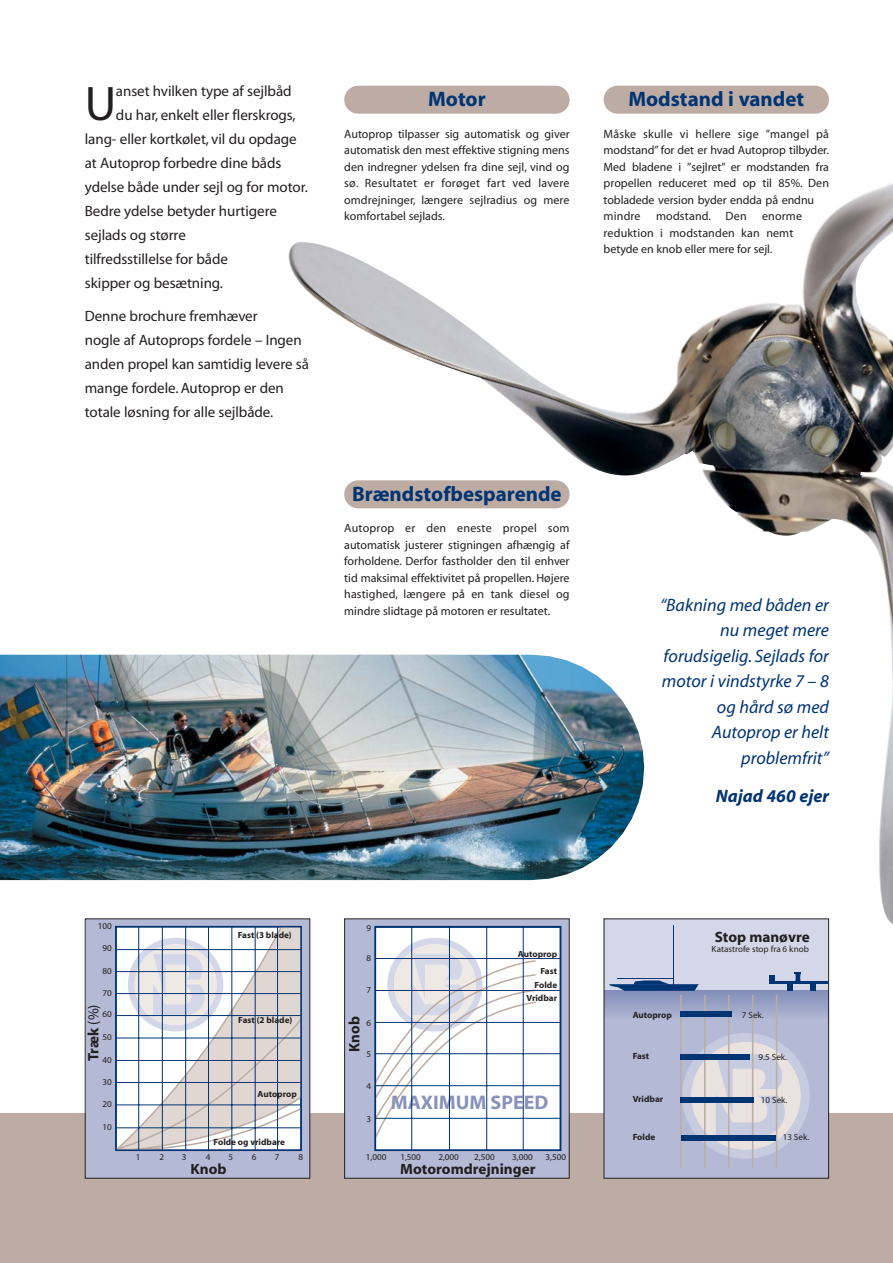
<style>
.page{position:relative;width:893px;height:1263px;background:#fff}
.page>*{position:absolute;margin:0;border:0;box-sizing:border-box;transform-origin:0 0}
.t1{font:48.75px "Myriad";color:#231f20}
.t2{font:700 21px "Myriad";color:#003473}
.t3{font:700 19.8px "Myriad";color:#8892bb}
.t4{font:italic 18px/25.5px "Myriad";color:#003473;text-align:right}
.t5{font:italic 700 18px "Myriad";color:#003473}
.t6{font:700 15.15px "Myriad";color:#231f20}
.t7{font:15px/24px "Myriad";letter-spacing:-.005em;color:#231f20}
.t8{font:700 15px "Myriad";color:#231f20}
.t9{font:700 14.85px "Myriad";color:#231f20}
.t10{font:12px/16.5px "Myriad";color:#231f20}
.t11{font:9px "Myriad";color:#231f20}
.t12{font:700 9px/17px "Myriad";color:#231f20;text-align:right}
.s1{font-weight:400}
</style>
<div class="page">
<img style="left:283px;top:85px;width:610px;height:839px">
<div style="left:0;top:1114px;width:893px;height:149px;background:#bcaca3"></div>
<div style="left:86px;top:919px;width:223px;height:258px;background:#b4b9d5"></div>
<svg style="left:114px;top:925px;width:189px;height:254px;background:#dfdde0"></svg>
<div style="left:115px;top:926px;width:187px;height:225px;border:2px solid #003473"></div>
<hr style="left:116px;top:949px;width:185px;height:1px;background:#003473">
<hr style="left:116px;top:971px;width:185px;height:1px;background:#003473">
<hr style="left:116px;top:993px;width:185px;height:1px;background:#003473">
<hr style="left:116px;top:1015px;width:185px;height:1px;background:#003473">
<hr style="left:116px;top:1038px;width:185px;height:1px;background:#003473">
<hr style="left:116px;top:1060px;width:185px;height:1px;background:#003473">
<hr style="left:116px;top:1082px;width:185px;height:1px;background:#003473">
<hr style="left:116px;top:1105px;width:185px;height:1px;background:#003473">
<hr style="left:116px;top:1127px;width:185px;height:1px;background:#003473">
<hr style="left:138px;top:927px;width:1px;height:223px;background:#003473">
<hr style="left:162px;top:927px;width:1px;height:223px;background:#003473">
<hr style="left:185px;top:927px;width:1px;height:223px;background:#003473">
<hr style="left:208px;top:927px;width:1px;height:223px;background:#003473">
<hr style="left:232px;top:927px;width:1px;height:223px;background:#003473">
<hr style="left:255px;top:927px;width:1px;height:223px;background:#003473">
<hr style="left:277px;top:927px;width:1px;height:223px;background:#003473">
<div style="left:604px;top:919px;width:224px;height:72px;background:#d4d7e7"></div>
<svg style="left:606px;top:991px;width:221px;height:185px;background:#adb4d0"></svg>
<svg style="left:682px;top:1033px;width:128px;height:126px;background:#cdcedb"></svg>
<div style="left:769px;top:975px;width:5px;height:8px;background:#003473"></div>
<div style="left:787px;top:982px;width:5px;height:9px;background:#003473"></div>
<div style="left:811px;top:982px;width:5px;height:9px;background:#003473"></div>
<hr style="left:769px;top:981px;width:59px;height:2px;background:#003473">
<svg style="left:794px;top:973px;width:7px;height:8px"></svg>
<hr style="left:673px;top:925px;width:1px;height:61px;background:#003473">
<hr style="left:618px;top:978px;width:55px;height:1px;background:#003473">
<svg style="left:609px;top:980px;width:90px;height:11px"></svg>
<hr style="left:776px;top:995px;width:1px;height:173px;background:#bcaca3">
<hr style="left:752px;top:995px;width:1px;height:173px;background:#bcaca3">
<hr style="left:728px;top:995px;width:1px;height:173px;background:#bcaca3">
<hr style="left:704px;top:995px;width:1px;height:173px;background:#bcaca3">
<hr style="left:680px;top:995px;width:2px;height:173px;background:#bcaca3">
<div style="left:681px;top:1011px;width:51px;height:6px;background:#003473"></div>
<div style="left:681px;top:1054px;width:69px;height:6px;background:#003473"></div>
<div style="left:681px;top:1096px;width:73px;height:6px;background:#003473"></div>
<div style="left:681px;top:1135px;width:94px;height:6px;background:#003473"></div>
<div style="left:345px;top:919px;width:224px;height:258px;background:#b4b9d5"></div>
<div style="left:375px;top:927px;width:185px;height:223px;background:#fff"></div>
<svg style="left:374px;top:938px;width:163px;height:201px"></svg>
<div style="left:375px;top:926px;width:186px;height:225px;border:2px solid #003473"></div>
<hr style="left:376px;top:927px;width:184px;height:1px;background:#003473">
<hr style="left:376px;top:958px;width:184px;height:1px;background:#003473">
<hr style="left:376px;top:990px;width:184px;height:1px;background:#003473">
<hr style="left:376px;top:1022px;width:184px;height:1px;background:#003473">
<hr style="left:376px;top:1053px;width:184px;height:1px;background:#003473">
<hr style="left:376px;top:1085px;width:184px;height:1px;background:#003473">
<hr style="left:376px;top:1118px;width:184px;height:1px;background:#003473">
<hr style="left:411px;top:927px;width:1px;height:223px;background:#003473">
<hr style="left:449px;top:927px;width:1px;height:223px;background:#003473">
<hr style="left:486px;top:927px;width:1px;height:223px;background:#003473">
<hr style="left:523px;top:927px;width:1px;height:223px;background:#003473">
<div style="left:344px;top:918px;width:226px;height:260px;border:1px solid #231f20"></div>
<img style="left:0;top:655px;width:644px;height:225px">
<div style="left:604px;top:86px;width:225px;height:28px;background:#bcaca3;border-radius:14px"></div>
<div style="left:344px;top:86px;width:226px;height:28px;background:#bcaca3;border-radius:14px"></div>
<div style="left:344px;top:480px;width:226px;height:28px;background:#bcaca3;border-radius:14px"></div>
<h1 class="t1" style="left:85px;top:86px;width:33px">U</h1>
<p class="t7" style="left:116px;top:81px;width:177px">anset hvilken type af sejlbåd</p>
<p class="t7" style="left:116px;top:105px;width:181px">du har, enkelt eller flerskrogs,</p>
<p class="t7" style="left:85px;top:129px;width:213px">lang- eller kortkølet, vil du opdage</p>
<p class="t7" style="left:85px;top:153px;width:198px">at Autoprop forbedre dine båds</p>
<p class="t7" style="left:85px;top:177px;width:224px">ydelse både under sejl og for motor.</p>
<p class="t7" style="left:85px;top:201px;width:194px">Bedre ydelse betyder hurtigere</p>
<p class="t7" style="left:85px;top:225px;width:103px">sejlads og større</p>
<p class="t7" style="left:85px;top:249px;width:145px">tilfredsstillelse for både</p>
<p class="t7" style="left:85px;top:273px;width:140px">skipper og besætning.</p>
<p class="t7" style="left:85px;top:305px;width:226px">Denne brochure fremhæver<br>nogle af Autoprops fordele – Ingen anden propel kan samtidig levere så mange fordele. Autoprop er den totale løsning for alle sejlbåde.</p>
<h2 class="t2" style="left:428px;top:91px;width:59px">Motor</h2>
<p class="t10" style="left:344px;top:126px;width:227px;text-align:justify">Autoprop tilpasser sig automatisk og giver automatisk den mest effektive stigning mens den indregner ydelsen fra dine sejl, vind og sø. Resultatet er forøget fart ved lavere omdrejninger, længere sejlradius og mere komfortabel sejlads.</p>
<h2 class="t2" style="left:628px;top:91px;width:177px">Modstand i vandet</h2>
<p class="t10" style="left:604px;top:126px;width:227px">Måske skulle vi hellere sige ”mangel på modstand” for det er hvad Autoprop tilbyder.<br>Med bladene i ”sejlret” er modstanden fra propellen reduceret med op til 85%. Den tobladede version byder endda på endnu mindre</p>
<p class="t10" style="left:656px;top:209px;width:92px">modstand. Den</p>
<p class="t10" style="left:604px;top:209px;width:200px;text-indent:158px">enorme reduktion i modstanden kan nemt betyde en knob eller mere for sejl.</p>
<h2 class="t2" style="left:352px;top:486px;width:211px">Brændstofbesparende</h2>
<p class="t10" style="left:344px;top:521px;width:227px;text-align:justify">Autoprop er den eneste propel som automatisk justerer stigningen afhængig af forholdene. Derfor fastholder den til enhver tid maksimal effektivitet på propellen. Højere hastighed, længere på en tank diesel og mindre slidtage på motoren er resultatet.</p>
<h3 class="t4" style="left:660px;top:593px;width:170px">“Bakning med båden er nu meget mere forudsigelig. Sejlads for motor i vindstyrke 7 – 8 og hård sø med<br>Autoprop er helt problemfrit”</h3>
<h3 class="t5" style="left:716px;top:789px;width:115px">Najad 460 ejer</h3>
<p class="t11" style="left:98px;top:923px;width:16px">100</p>
<p class="t11" style="left:103px;top:945px;width:11px">90</p>
<p class="t11" style="left:103px;top:967px;width:11px">80</p>
<p class="t11" style="left:103px;top:990px;width:11px">70</p>
<p class="t11" style="left:103px;top:1011px;width:11px">60</p>
<p class="t11" style="left:103px;top:1033px;width:11px">50</p>
<p class="t11" style="left:103px;top:1056px;width:11px">40</p>
<p class="t11" style="left:103px;top:1078px;width:11px">30</p>
<p class="t11" style="left:103px;top:1101px;width:11px">20</p>
<p class="t11" style="left:103px;top:1124px;width:11px">10</p>
<p class="t6" style="left:88px;top:1061px;width:58px;rotate:-90deg">Træk <span class="s1">(%)</span></p>
<p class="t12" style="left:238px;top:927px;width:56px">Fast (3 blade)</p>
<p class="t12" style="left:238px;top:1012px;width:56px">Fast (2 blade)</p>
<p class="t12" style="left:258px;top:1086px;width:41px">Autoprop</p>
<p class="t12" style="left:213px;top:1134px;width:73px">Folde og vridbare</p>
<p class="t11" style="left:136px;top:1153px;width:6px">1</p>
<p class="t11" style="left:160px;top:1153px;width:6px">2</p>
<p class="t11" style="left:182px;top:1153px;width:6px">3</p>
<p class="t11" style="left:206px;top:1153px;width:6px">4</p>
<p class="t11" style="left:229px;top:1153px;width:6px">5</p>
<p class="t11" style="left:252px;top:1153px;width:6px">6</p>
<p class="t11" style="left:275px;top:1153px;width:6px">7</p>
<p class="t11" style="left:299px;top:1153px;width:6px">8</p>
<p class="t9" style="left:191px;top:1163px;width:38px">Knob</p>
<p class="t11" style="left:367px;top:925px;width:6px">9</p>
<p class="t11" style="left:367px;top:955px;width:6px">8</p>
<p class="t11" style="left:367px;top:987px;width:6px">7</p>
<p class="t11" style="left:367px;top:1019px;width:6px">6</p>
<p class="t11" style="left:367px;top:1051px;width:6px">5</p>
<p class="t11" style="left:367px;top:1082px;width:6px">4</p>
<p class="t11" style="left:367px;top:1115px;width:6px">3</p>
<p class="t11" style="left:366px;top:1153px;width:22px">1,000</p>
<p class="t11" style="left:438px;top:1153px;width:22px">2,000</p>
<p class="t11" style="left:474px;top:1153px;width:22px">2,500</p>
<p class="t11" style="left:512px;top:1153px;width:22px">3,000</p>
<p class="t11" style="left:546px;top:1153px;width:22px">3,500</p>
<p class="t12" style="left:518px;top:946px;width:41px">Autoprop<br>Fast</p>
<p class="t12" style="left:526px;top:979px;width:32px;line-height:12.5px">Folde<br>Vridbar</p>
<p class="t6" style="left:349px;top:1052px;width:37px;rotate:-90deg">Knob</p>
<h3 class="t3" style="left:391px;top:1095px;width:159px">MAXIMUM SPEED</h3>
<p class="t11" style="left:400px;top:1153px;width:22px">1,500</p>
<p class="t9" style="left:400px;top:1163px;width:137px">Motoromdrejninger</p>
<p class="t12" style="left:633px;top:1007px;width:41px">Autoprop</p>
<p class="t12" style="left:633px;top:1049px;width:18px">Fast</p>
<p class="t12" style="left:633px;top:1091px;width:32px">Vridbar</p>
<p class="t12" style="left:633px;top:1129px;width:24px">Folde</p>
<p class="t8" style="left:715px;top:932px;width:97px">Stop manøvre</p>
<p class="t11" style="left:712px;top:946px;width:99px">Katastrofe stop fra 6 knob</p>
<p class="t11" style="left:742px;top:1011px;width:23px">7 Sek.</p>
<p class="t11" style="left:759px;top:1053px;width:30px">9.5 Sek.</p>
<p class="t11" style="left:761px;top:1096px;width:28px">10 Sek.</p>
<p class="t11" style="left:783px;top:1134px;width:28px">13 Sek.</p>
</div>
